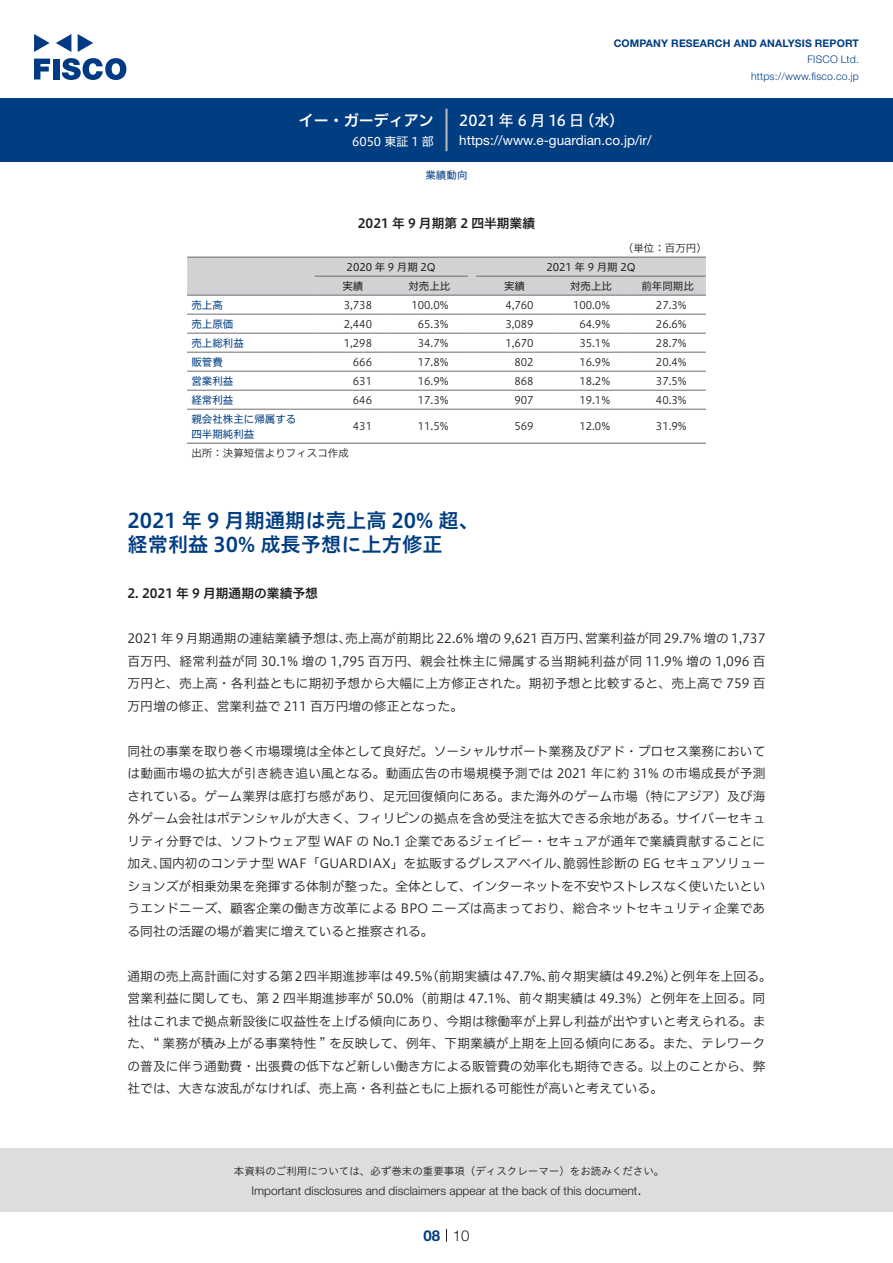
<style>
.page{position:relative;width:893px;height:1263px;background:#fff}
.page>*{position:absolute;margin:0;border:0;box-sizing:border-box;transform-origin:0 0}
.t1{font:20.25px/24px "Hiragino UD Sans Std W6";color:#003d81}
.t2{font:15px "Hiragino UD Sans F Std N W5";color:#fff}
.t3{font:15px "Hiragino UD Sans F Std N W6";color:#fff}
.t4{font:300 15px "Helvetica Neue LT Std";color:#231f20}
.t5{font:700 15px "Helvetica Neue LT Std";color:#003d81}
.t6{font:13.5px "Helvetica Neue LT Std";color:#fff}
.t7{font:12.75px/22.5px "Hiragino UD Sans F Std N W3";color:#231f20}
.t8{font:12.75px "Hiragino UD Sans F Std N W6";color:#231f20}
.t9{font:300 12px "Helvetica Neue LT Std";color:#231f20}
.t10{font:12px "Hiragino UD Sans F Std N W4";color:#fff}
.t11{font:10.5px "Hiragino UD Sans F Std N W3";color:#231f20}
.t12{font:10.5px/19px "Hiragino UD Sans F Std N W4";color:#003d81}
.t13{font:10.5px "Hiragino UD Sans Std W3";color:#231f20}
.t14{font:10.5px "Hiragino UD Sans F Std N W4";color:#231f20}
.t15{font:700 10.5px "Helvetica Neue LT Std";letter-spacing:.015em;color:#003d81}
.t16{font:300 10.5px/16.5px "Helvetica Neue LT Std";letter-spacing:.015em;color:#003d81;text-align:right}
</style>
<div class="page">
<div style="left:0;top:1148px;width:893px;height:64px;background:#ddd"></div>
<svg style="left:34px;top:59px;width:16px;height:20px"></svg>
<div style="left:53px;top:59px;width:6px;height:20px;background:#003a83"></div>
<svg style="left:62px;top:58px;width:64px;height:22px"></svg>
<svg style="left:34px;top:34px;width:16px;height:18px"></svg>
<svg style="left:78px;top:34px;width:15px;height:18px"></svg>
<svg style="left:56px;top:34px;width:15px;height:18px"></svg>
<div style="left:0;top:98px;width:893px;height:64px;background:#003d81"></div>
<hr style="left:445px;top:109px;width:3px;height:42px;background:#b5b5b6">
<svg style="left:446px;top:1229px;width:1px;height:13px"></svg>
<hr style="left:187px;top:314px;width:128px;height:1px;background:#6c6d70">
<hr style="left:315px;top:314px;width:76px;height:1px;background:#6c6d70">
<hr style="left:391px;top:314px;width:77px;height:1px;background:#6c6d70">
<hr style="left:476px;top:314px;width:77px;height:1px;background:#6c6d70">
<hr style="left:553px;top:314px;width:76px;height:1px;background:#6c6d70">
<hr style="left:629px;top:314px;width:77px;height:1px;background:#6c6d70">
<hr style="left:187px;top:333px;width:128px;height:1px;background:#6c6d70">
<hr style="left:315px;top:333px;width:76px;height:1px;background:#6c6d70">
<hr style="left:391px;top:333px;width:77px;height:1px;background:#6c6d70">
<hr style="left:476px;top:333px;width:77px;height:1px;background:#6c6d70">
<hr style="left:553px;top:333px;width:76px;height:1px;background:#6c6d70">
<hr style="left:629px;top:333px;width:77px;height:1px;background:#6c6d70">
<hr style="left:187px;top:352px;width:128px;height:1px;background:#6c6d70">
<hr style="left:315px;top:352px;width:76px;height:1px;background:#6c6d70">
<hr style="left:391px;top:352px;width:77px;height:1px;background:#6c6d70">
<hr style="left:476px;top:352px;width:77px;height:1px;background:#6c6d70">
<hr style="left:553px;top:352px;width:76px;height:1px;background:#6c6d70">
<hr style="left:629px;top:352px;width:77px;height:1px;background:#6c6d70">
<hr style="left:187px;top:371px;width:128px;height:1px;background:#6c6d70">
<hr style="left:315px;top:371px;width:76px;height:1px;background:#6c6d70">
<hr style="left:391px;top:371px;width:77px;height:1px;background:#6c6d70">
<hr style="left:476px;top:371px;width:77px;height:1px;background:#6c6d70">
<hr style="left:553px;top:371px;width:76px;height:1px;background:#6c6d70">
<hr style="left:629px;top:371px;width:77px;height:1px;background:#6c6d70">
<hr style="left:187px;top:390px;width:128px;height:1px;background:#6c6d70">
<hr style="left:315px;top:390px;width:76px;height:1px;background:#6c6d70">
<hr style="left:391px;top:390px;width:77px;height:1px;background:#6c6d70">
<hr style="left:476px;top:390px;width:77px;height:1px;background:#6c6d70">
<hr style="left:553px;top:390px;width:76px;height:1px;background:#6c6d70">
<hr style="left:629px;top:390px;width:77px;height:1px;background:#6c6d70">
<hr style="left:187px;top:409px;width:128px;height:1px;background:#6c6d70">
<hr style="left:315px;top:409px;width:76px;height:1px;background:#6c6d70">
<hr style="left:391px;top:409px;width:77px;height:1px;background:#6c6d70">
<hr style="left:476px;top:409px;width:77px;height:1px;background:#6c6d70">
<hr style="left:553px;top:409px;width:76px;height:1px;background:#6c6d70">
<hr style="left:629px;top:409px;width:77px;height:1px;background:#6c6d70">
<svg style="left:187px;top:257px;width:519px;height:39px;background:#cbccce"></svg>
<hr style="left:476px;top:257px;width:77px;height:1px;background:#6c6d70">
<hr style="left:553px;top:257px;width:76px;height:1px;background:#6c6d70">
<hr style="left:629px;top:257px;width:77px;height:1px;background:#6c6d70">
<hr style="left:187px;top:443px;width:128px;height:1px;background:#6c6d70">
<hr style="left:315px;top:443px;width:76px;height:1px;background:#6c6d70">
<hr style="left:391px;top:443px;width:77px;height:1px;background:#6c6d70">
<hr style="left:476px;top:443px;width:77px;height:1px;background:#6c6d70">
<hr style="left:553px;top:443px;width:76px;height:1px;background:#6c6d70">
<hr style="left:629px;top:443px;width:77px;height:1px;background:#6c6d70">
<p class="t3" style="left:299px;top:109px;width:137px">イー・ガーディアン</p>
<p class="t10" style="left:352px;top:132px;width:83px">6050 東証 1 部</p>
<p class="t15" style="left:614px;top:37px;width:247px">COMPANY RESEARCH AND ANALYSIS REPORT</p>
<p class="t16" style="left:751px;top:51px;width:109px">FISCO Ltd. https://www.fisco.co j p.</p>
<p class="t2" style="left:579px;top:109px;width:46px">（水(</p>
<p class="t2" style="left:459px;top:109px;width:127px">2021 年 6 月 16 日</p>
<p class="t6" style="left:459px;top:132px;width:194px">https://www -e. guardian. c o j p. /i r/</p>
<p class="t12" style="left:425px;top:165px;width:43px">業績動向</p>
<p class="t8" style="left:358px;top:214px;width:179px">2021 年 9 月期第 2 四半期業績</p>
<p class="t14" style="left:347px;top:259px;width:91px">2020 年 9 月期 2Q</p>
<p class="t11" style="left:623px;top:240px;width:85px">（単位：百万円(</p>
<p class="t14" style="left:546px;top:259px;width:91px">2021 年 9 月期 2Q</p>
<p class="t14" style="left:342px;top:278px;width:22px">実績</p>
<p class="t14" style="left:408px;top:278px;width:43px">対売上比</p>
<p class="t14" style="left:504px;top:278px;width:22px">実績</p>
<p class="t14" style="left:570px;top:278px;width:43px">対売上比</p>
<p class="t14" style="left:641px;top:278px;width:54px">前年同期比</p>
<p class="t12" style="left:191px;top:295px;width:33px">売上高</p>
<p class="t11" style="left:344px;top:297px;width:30px">3,738</p>
<p class="t11" style="left:411px;top:297px;width:39px">100.0%</p>
<p class="t11" style="left:505px;top:297px;width:30px">4,760</p>
<p class="t11" style="left:573px;top:297px;width:39px">100.0%</p>
<p class="t11" style="left:656px;top:297px;width:32px">27.3%</p>
<p class="t12" style="left:191px;top:314px;width:43px">売上原価</p>
<p class="t11" style="left:344px;top:316px;width:30px">2,440</p>
<p class="t11" style="left:418px;top:316px;width:32px">65.3%</p>
<p class="t11" style="left:505px;top:316px;width:30px">3,089</p>
<p class="t11" style="left:579px;top:316px;width:32px">64.9%</p>
<p class="t11" style="left:656px;top:316px;width:32px">26.6%</p>
<p class="t12" style="left:191px;top:333px;width:54px">売上総利益</p>
<p class="t11" style="left:344px;top:335px;width:30px">1,298</p>
<p class="t11" style="left:418px;top:335px;width:32px">34.7%</p>
<p class="t11" style="left:505px;top:335px;width:30px">1,670</p>
<p class="t11" style="left:579px;top:335px;width:32px">35.1%</p>
<p class="t11" style="left:656px;top:335px;width:32px">28.7%</p>
<p class="t12" style="left:191px;top:352px;width:33px">販管費</p>
<p class="t11" style="left:353px;top:354px;width:21px">666</p>
<p class="t11" style="left:418px;top:354px;width:32px">17.8%</p>
<p class="t11" style="left:514px;top:354px;width:21px">802</p>
<p class="t11" style="left:579px;top:354px;width:32px">16.9%</p>
<p class="t11" style="left:656px;top:354px;width:32px">20.4%</p>
<p class="t12" style="left:191px;top:371px;width:43px">営業利益</p>
<p class="t11" style="left:353px;top:373px;width:21px">631</p>
<p class="t11" style="left:418px;top:373px;width:32px">16.9%</p>
<p class="t11" style="left:514px;top:373px;width:21px">868</p>
<p class="t11" style="left:579px;top:373px;width:32px">18.2%</p>
<p class="t11" style="left:656px;top:373px;width:32px">37.5%</p>
<p class="t12" style="left:191px;top:390px;width:106px">経常利益<br>親会社株主に帰属する</p>
<p class="t11" style="left:353px;top:392px;width:21px">646</p>
<p class="t11" style="left:353px;top:418px;width:21px">431</p>
<p class="t12" style="left:191px;top:424px;width:64px">四半期純利益</p>
<p class="t11" style="left:191px;top:445px;width:159px">出所：決算短信よりフィスコ作成</p>
<p class="t11" style="left:418px;top:392px;width:32px">17.3%</p>
<p class="t11" style="left:418px;top:418px;width:32px">11.5%</p>
<p class="t11" style="left:514px;top:392px;width:21px">907</p>
<p class="t11" style="left:514px;top:418px;width:21px">569</p>
<p class="t11" style="left:579px;top:392px;width:32px">19.1%</p>
<p class="t11" style="left:579px;top:418px;width:32px">12.0%</p>
<p class="t11" style="left:656px;top:392px;width:32px">40.3%</p>
<p class="t11" style="left:656px;top:418px;width:32px">31.9%</p>
<h1 class="t1" style="left:128px;top:507px;width:353px">2021 年 9 月期通期は売上高 20% 超、経常利益 30% 成長予想に上方修正</h1>
<p class="t8" style="left:128px;top:583px;width:192px">2. 2021 年 9 月期通期の業績予想</p>
<p class="t7" style="left:345px;top:626px;width:248px">売上高が前期比 22.6% 増の 9,621 百万円、</p>
<p class="t7" style="left:585px;top:626px;width:182px">営業利益が同 29.7% 増の 1,737</p>
<p class="t7" style="left:128px;top:626px;width:639px">2021 年 9 月期通期の連結業績予想は、<br>百万円、経常利益が同 30.1% 増の 1,795 百万円、親会社株主に帰属する当期純利益が同 11.9% 増の 1,096 百万円と、売上高・各利益ともに期初予想から大幅に上方修正された。期初予想と比較すると、売上高で 759 百万円増の修正、営業利益で 211 百万円増の修正となった。</p>
<p class="t7" style="left:128px;top:739px;width:639px;text-align:right">同社の事業を取り巻く市場環境は全体として良好だ。ソーシャルサポート業務及びアド・プロセス業務においては動画市場の拡大が引き続き追い風となる。動画広告の市場規模予測では 2021 年に約 31% の市場成長が予測されている。ゲーム業界は底打ち感があり、足元回復傾向にある。また海外のゲーム市場（特にアジア）及び海外ゲーム会社はポテンシャルが大きく、フィリピンの拠点を含め受注を拡大できる余地がある。サイバーセキュリティ分野では、ソフトウェア型 WAF の No.1 企業であるジェイピー・セキュアが通年で業績貢献することに脆弱性診断の EG セキュアソリュー</p>
<p class="t7" style="left:159px;top:851px;width:411px">国内初のコンテナ型 WAF「GUARDIAX」を拡販するグレスアベイル、</p>
<p class="t7" style="left:128px;top:851px;width:639px">加え、<br>ションズが相乗効果を発揮する体制が整った。全体として、インターネットを不安やストレスなく使いたいというエンドニーズ、顧客企業の働き方改革による BPO ニーズは高まっており、総合ネットセキュリティ企業である同社の活躍の場が着実に増えていると推察される。</p>
<p class="t7" style="left:670px;top:964px;width:103px">と例年を上回る。</p>
<p class="t7" style="left:426px;top:964px;width:130px">（前期実績は47.7%、</p>
<p class="t7" style="left:548px;top:964px;width:130px">前々期実績は49.2%）</p>
<p class="t7" style="left:128px;top:964px;width:639px">通期の売上高計画に対する第2四半期進捗率は49.5%<br>営業利益に関しても、第 2 四半期進捗率が 50.0%（前期は 47.1%、前々期実績は 49.3%）と例年を上回る。同社はこれまで拠点新設後に収益性を上げる傾向にあり、今期は稼働率が上昇し利益が出やすいと考えられる。また、“ 業務が積み上がる事業特性 ” を反映して、例年、下期業績が上期を上回る傾向にある。また、テレワークの普及に伴う通勤費・出張費の低下など新しい働き方による販管費の効率化も期待できる。以上のことから、弊社では、大きな波乱がなければ、売上高・各利益ともに上振れる可能性が高いと考えている。</p>
<p class="t13" style="left:234px;top:1163px;width:432px">本資料のご利用については、必ず巻末の重要事項（ディスクレーマー）をお読みください。</p>
<p class="t4" style="left:637px;top:1180px;width:6px">.</p>
<p class="t9" style="left:251px;top:1183px;width:387px">Important disclosures and disclaimers appear at the back of this document</p>
<p class="t5" style="left:423px;top:1226px;width:18px">08</p>
<p class="t4" style="left:453px;top:1226px;width:18px">10</p>
</div>
